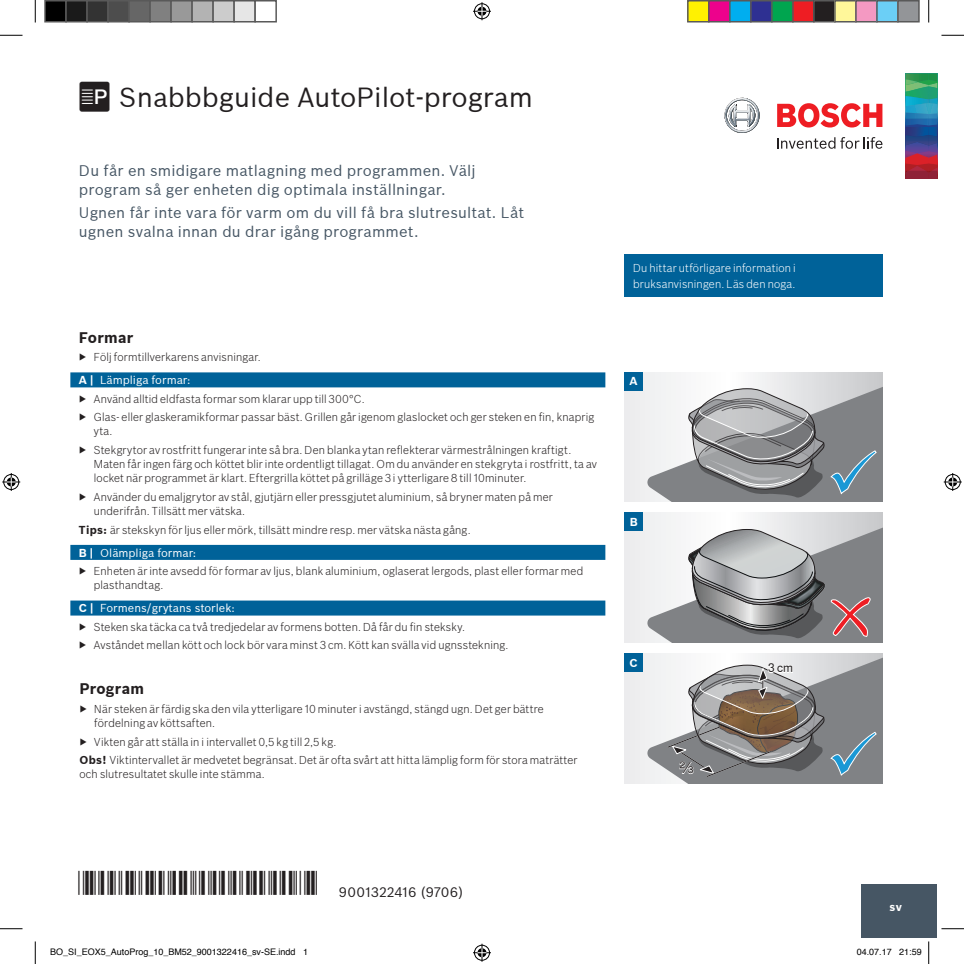
<style>
.page{position:relative;width:964px;height:964px;background:#fff}
.page>*{position:absolute;margin:0;border:0;box-sizing:border-box;transform-origin:0 0}
.t1{font:27px "Bosch Sans Global";color:#231f20}
.t2{font:16.5px "Nimbus Sans Global";color:#231f20}
.t3{font:15px/18.8px "Bosch Sans Global";letter-spacing:.015em;color:#465664}
.t4{font:700 15px "Bosch Sans Global";letter-spacing:.02em;color:#231f20}
.t5{font:13.5px "Bosch Sans";letter-spacing:.015em;color:#231f20}
.t6{font:12px "Nimbus Sans Global";color:#231f20}
.t7{font:300 11.25px/18.5px "Bosch Sans LF Global";letter-spacing:.02em;color:#231f20}
.t8{font:11.25px "Bosch Sans Global";color:#fff}
.t9{font:300 11.25px/16.5px "Bosch Sans LF Global";letter-spacing:.02em;color:#fff}
.t10{font:700 11.25px "Bosch Sans Global";color:#fff}
.t11{font:9px "Helvetica";color:#000}
.s1{font-family:"BSH Symb PG2"}
.s2{font-weight:700}
.s3{font-family:"Bosch Sans Global";font-weight:700}
</style>
<div class="page">
<svg style="left:624px;top:372px;width:258px;height:130px"></svg>
<svg style="left:646px;top:381px;width:236px;height:121px"></svg>
<div style="left:624px;top:372px;width:18px;height:18px;background:#006299"></div>
<svg style="left:624px;top:513px;width:258px;height:129px"></svg>
<img style="left:662px;top:513px;width:104px;height:8px">
<svg style="left:646px;top:521px;width:236px;height:121px"></svg>
<div style="left:624px;top:513px;width:18px;height:18px;background:#006299"></div>
<div style="left:624px;top:653px;width:258px;height:130px;background:#eeeeef"></div>
<svg style="left:647px;top:653px;width:235px;height:130px"></svg>
<div style="left:624px;top:653px;width:18px;height:18px;background:#006299"></div>
<div style="left:861px;top:884px;width:76px;height:53px;background:#465664"></div>
<div style="left:624px;top:254px;width:258px;height:42px;background:#006299"></div>
<div style="left:70px;top:372px;width:535px;height:15px;background:#006299"></div>
<div style="left:70px;top:545px;width:535px;height:15px;background:#006299"></div>
<div style="left:70px;top:600px;width:535px;height:15px;background:#006299"></div>
<svg style="left:905px;top:74px;width:32px;height:105px;background:#4d657a"></svg>
<svg style="left:724px;top:98px;width:35px;height:35px"></svg>
<svg style="left:777px;top:137px;width:105px;height:12px"></svg>
<svg style="left:777px;top:103px;width:105px;height:24px"></svg>
<svg style="left:0;top:35px;width:22px;height:1px"></svg>
<svg style="left:941px;top:35px;width:22px;height:1px"></svg>
<svg style="left:0;top:928px;width:22px;height:1px"></svg>
<svg style="left:941px;top:928px;width:22px;height:1px"></svg>
<svg style="left:35px;top:0;width:1px;height:22px"></svg>
<svg style="left:35px;top:941px;width:1px;height:22px"></svg>
<svg style="left:928px;top:0;width:1px;height:22px"></svg>
<svg style="left:928px;top:941px;width:1px;height:22px"></svg>
<svg style="left:473px;top:2px;width:18px;height:18px"></svg>
<svg style="left:473px;top:943px;width:18px;height:18px"></svg>
<svg style="left:2px;top:473px;width:18px;height:18px"></svg>
<svg style="left:943px;top:473px;width:18px;height:18px"></svg>
<div style="left:45px;top:1px;width:21px;height:21px;background:#000"></div>
<div style="left:44px;top:0;width:23px;height:22px;border:2px solid #595959"></div>
<div style="left:66px;top:1px;width:21px;height:21px;background:#1a1a1a"></div>
<div style="left:65px;top:0;width:23px;height:22px;border:2px solid #595959"></div>
<div style="left:87px;top:1px;width:21px;height:21px;background:#333"></div>
<div style="left:86px;top:0;width:23px;height:22px;border:2px solid #595959"></div>
<div style="left:108px;top:1px;width:21px;height:21px;background:#4d4d4d"></div>
<div style="left:107px;top:0;width:23px;height:22px;border:2px solid #595959"></div>
<div style="left:129px;top:1px;width:21px;height:21px;background:#666"></div>
<div style="left:128px;top:0;width:23px;height:22px;border:2px solid #595959"></div>
<div style="left:150px;top:1px;width:21px;height:21px;background:#808080"></div>
<div style="left:149px;top:0;width:23px;height:22px;border:2px solid #595959"></div>
<div style="left:171px;top:1px;width:21px;height:21px;background:#999"></div>
<div style="left:170px;top:0;width:23px;height:22px;border:2px solid #595959"></div>
<div style="left:192px;top:1px;width:21px;height:21px;background:#b3b3b3"></div>
<div style="left:191px;top:0;width:23px;height:22px;border:2px solid #595959"></div>
<div style="left:213px;top:1px;width:21px;height:21px;background:#ccc"></div>
<div style="left:212px;top:0;width:23px;height:22px;border:2px solid #595959"></div>
<div style="left:234px;top:1px;width:21px;height:21px;background:#e6e6e6"></div>
<div style="left:233px;top:0;width:23px;height:22px;border:2px solid #595959"></div>
<div style="left:254px;top:0;width:23px;height:22px;border:2px solid #595959"></div>
<div style="left:687px;top:1px;width:21px;height:21px;background:#fff101"></div>
<div style="left:687px;top:0;width:22px;height:22px;border:2px solid #595959"></div>
<div style="left:708px;top:1px;width:21px;height:21px;background:#ed028c"></div>
<div style="left:708px;top:0;width:22px;height:22px;border:2px solid #595959"></div>
<div style="left:729px;top:1px;width:21px;height:21px;background:#00aeef"></div>
<div style="left:729px;top:0;width:22px;height:22px;border:2px solid #595959"></div>
<div style="left:750px;top:1px;width:21px;height:21px;background:#2e3092"></div>
<div style="left:750px;top:0;width:22px;height:22px;border:2px solid #595959"></div>
<div style="left:771px;top:1px;width:21px;height:21px;background:#00a54f"></div>
<div style="left:771px;top:0;width:22px;height:22px;border:2px solid #595959"></div>
<div style="left:792px;top:1px;width:21px;height:21px;background:#ee1d23"></div>
<div style="left:792px;top:0;width:22px;height:22px;border:2px solid #595959"></div>
<div style="left:813px;top:1px;width:21px;height:21px;background:#231f20"></div>
<div style="left:813px;top:0;width:22px;height:22px;border:2px solid #595959"></div>
<div style="left:834px;top:1px;width:21px;height:21px;background:#fff79a"></div>
<div style="left:834px;top:0;width:22px;height:22px;border:2px solid #595959"></div>
<div style="left:855px;top:1px;width:21px;height:21px;background:#f499c2"></div>
<div style="left:855px;top:0;width:22px;height:22px;border:2px solid #595959"></div>
<div style="left:876px;top:1px;width:21px;height:21px;background:#6bcff6"></div>
<div style="left:876px;top:0;width:22px;height:22px;border:2px solid #595959"></div>
<div style="left:897px;top:1px;width:21px;height:21px;background:#939598"></div>
<div style="left:897px;top:0;width:22px;height:22px;border:2px solid #595959"></div>
<h1 class="t1" style="left:79px;top:77px;width:455px"><span class="s1">P</span> Snabbbguide AutoPilot-program</h1>
<h3 class="t3" style="left:79px;top:161px;width:398px">Du får en smidigare matlagning med programmen. Välj program så ger enheten dig optimala inställningar.</h3>
<h3 class="t3" style="left:79px;top:203px;width:447px">Ugnen får inte vara för varm om du vill få bra slutresultat. Låt ugnen svalna innan du drar igång programmet.</h3>
<h3 class="t4" style="left:79px;top:326px;width:56px">Formar</h3>
<p class="t7" style="left:79px;top:348px;width:183px">▶ Följ formtillverkarens anvisningar.</p>
<p class="t8" style="left:79px;top:371px;width:113px"><span class="s2">A |</span> Lämpliga formar:</p>
<p class="t7" style="left:79px;top:389px;width:517px">▶ Använd alltid eldfasta formar som klarar upp till 300°C.<br>▶ Glas- eller glaskeramikformar passar bäst. Grillen går igenom glaslocket och ger steken en fin, knaprig</p>
<p class="t7" style="left:79px;top:422px;width:494px;text-indent:15px">yta.<br>▶ Stekgrytor av rostfritt fungerar inte så bra. Den blanka ytan reflekterar värmestrålningen kraftigt.</p>
<p class="t7" style="left:94px;top:457px;width:504px;line-height:14.2px">Maten får ingen färg och köttet blir inte ordentligt tillagat. Om du använder en stekgryta i rostfritt, ta av locket när programmet är klart. Eftergrilla köttet på grilläge 3 i ytterligare 8 till 10minuter.</p>
<p class="t7" style="left:94px;top:490px;width:460px;line-height:14.2px;text-indent:-15px">▶ Använder du emaljgrytor av stål, gjutjärn eller pressgjutet aluminium, så bryner maten på mer underifrån. Tillsätt mer vätska.</p>
<p class="t7" style="left:79px;top:520px;width:393px"><span class="s3">Tips:</span> är stekskyn för ljus eller mörk, tillsätt mindre resp. mer vätska nästa gång.</p>
<p class="t8" style="left:79px;top:544px;width:119px"><span class="s2">B |</span> Olämpliga formar:</p>
<p class="t7" style="left:94px;top:564px;width:491px;line-height:14.2px;text-indent:-15px">▶ Enheten är inte avsedd för formar av ljus, blank aluminium, oglaserat lergods, plast eller formar med plasthandtag.</p>
<p class="t8" style="left:79px;top:599px;width:157px"><span class="s2">C |</span> Formens/grytans storlek:</p>
<p class="t7" style="left:79px;top:617px;width:431px">▶ Steken ska täcka ca två tredjedelar av formens botten. Då får du fin steksky.<br>▶ Avståndet mellan kött och lock bör vara minst 3 cm. Kött kan svälla vid ugnsstekning.</p>
<h3 class="t4" style="left:79px;top:677px;width:66px">Program</h3>
<p class="t7" style="left:94px;top:701px;width:451px;line-height:14.2px;text-indent:-15px">▶ När steken är färdig ska den vila ytterligare 10 minuter i avstängd, stängd ugn. Det ger bättre fördelning av köttsaften.</p>
<p class="t7" style="left:79px;top:732px;width:499px">▶ Vikten går att ställa in i intervallet 0,5 kg till 2,5 kg.<br><span class="s3">Obs!</span> Viktintervallet är medvetet begränsat. Det är ofta svårt att hitta lämplig form för stora maträtter</p>
<p class="t7" style="left:79px;top:765px;width:187px">och slutresultatet skulle inte stämma.</p>
<p class="t9" style="left:633px;top:259px;width:164px">Du hittar utförligare information i bruksanvisningen. Läs den noga.</p>
<p class="t10" style="left:629px;top:373px;width:10px">A</p>
<p class="t10" style="left:629px;top:513px;width:9px">B</p>
<p class="t10" style="left:629px;top:654px;width:10px">C</p>
<h2 class="t2" style="left:679px;top:758px;width:16px">⅔</h2>
<p class="t6" style="left:768px;top:661px;width:26px">3cm</p>
<p class="t5" style="left:339px;top:883px;width:126px">9001322416 (9706)</p>
<p class="t10" style="left:889px;top:898px;width:14px">sv</p>
<p class="t11" style="left:50px;top:944px;width:259px">BO_SI_EOX5_AutoProg_10_BM52_9001322416_sv-SE.indd 1</p>
<p class="t11" style="left:856px;top:944px;width:67px">04.07.17 21:59</p>
</div>
